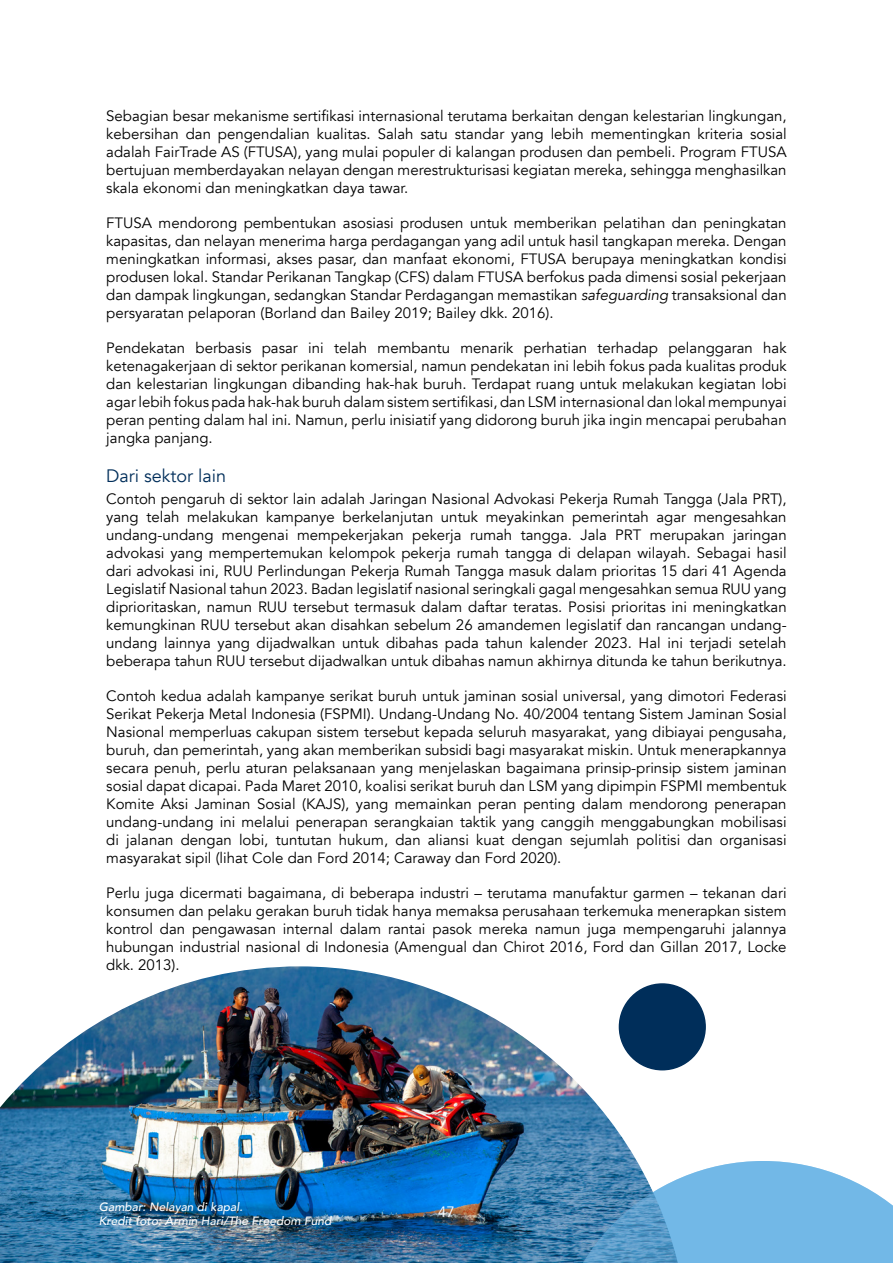
<style>
.page{position:relative;width:893px;height:1263px;background:#fff}
.page>*{position:absolute;margin:0;border:0;box-sizing:border-box;transform-origin:0 0}
.t1{font:18px "Avenir";color:#002e5a}
.t2{font:15px/18px "Avenir";color:#000;text-align:justify}
.t3{font:15px "Avenir";color:#fff}
.t4{font:italic 500 12px/14.4px "Avenir";color:#fff}
.s1{font-style:italic}
</style>
<div class="page">
<img style="left:0;top:966px;width:678px;height:297px">
<svg style="left:553px;top:1161px;width:340px;height:102px;background:#72afd9"></svg>
<div style="left:619px;top:984px;width:86px;height:86px;background:#002e5a;border-radius:50%"></div>
<div style="left:619px;top:983px;width:87px;height:87px;border:2px solid #002e5a;border-radius:50%"></div>
<p class="t2" style="left:106px;top:107px;width:682px">Sebagian besar mekanisme sertifikasi internasional terutama berkaitan dengan kelestarian lingkungan, kebersihan dan pengendalian kualitas. Salah satu standar yang lebih mementingkan kriteria sosial adalah FairTrade AS (FTUSA), yang mulai populer di kalangan produsen dan pembeli. Program FTUSA bertujuan memberdayakan nelayan dengan merestrukturisasi kegiatan mereka, sehingga menghasilkan skala ekonomi dan meningkatkan daya tawar.</p>
<p class="t2" style="left:106px;top:214px;width:682px">FTUSA mendorong pembentukan asosiasi produsen untuk memberikan pelatihan dan peningkatan kapasitas, dan nelayan menerima harga perdagangan yang adil untuk hasil tangkapan mereka. Dengan meningkatkan informasi, akses pasar, dan manfaat ekonomi, FTUSA berupaya meningkatkan kondisi produsen lokal. Standar Perikanan Tangkap (CFS) dalam FTUSA berfokus pada dimensi sosial pekerjaan dan dampak lingkungan, sedangkan Standar Perdagangan memastikan <span class="s1">safeguarding</span> transaksional dan persyaratan pelaporan (Borland dan Bailey 2019; Bailey dkk. 2016).</p>
<p class="t2" style="left:106px;top:339px;width:682px">Pendekatan berbasis pasar ini telah membantu menarik perhatian terhadap pelanggaran hak ketenagakerjaan di sektor perikanan komersial, namun pendekatan ini lebih fokus pada kualitas produk dan kelestarian lingkungan dibanding hak-hak buruh. Terdapat ruang untuk melakukan kegiatan lobi agar lebih fokus pada hak-hak buruh dalam sistem sertifikasi, dan LSM internasional dan lokal mempunyai peran penting dalam hal ini. Namun, perlu inisiatif yang didorong buruh jika ingin mencapai perubahan jangka panjang.</p>
<p class="t1" style="left:106px;top:465px;width:121px">Dari sektor lain</p>
<p class="t2" style="left:106px;top:490px;width:682px">Contoh pengaruh di sektor lain adalah Jaringan Nasional Advokasi Pekerja Rumah Tangga (Jala PRT), yang telah melakukan kampanye berkelanjutan untuk meyakinkan pemerintah agar mengesahkan undang-undang mengenai mempekerjakan pekerja rumah tangga. Jala PRT merupakan jaringan advokasi yang mempertemukan kelompok pekerja rumah tangga di delapan wilayah. Sebagai hasil dari advokasi ini, RUU Perlindungan Pekerja Rumah Tangga masuk dalam prioritas 15 dari 41 Agenda Legislatif Nasional tahun 2023. Badan legislatif nasional seringkali gagal mengesahkan semua RUU yang diprioritaskan, namun RUU tersebut termasuk dalam daftar teratas. Posisi prioritas ini meningkatkan kemungkinan RUU tersebut akan disahkan sebelum 26 amandemen legislatif dan rancangan undang&shy;undang lainnya yang dijadwalkan untuk dibahas pada tahun kalender 2023. Hal ini terjadi setelah beberapa tahun RUU tersebut dijadwalkan untuk dibahas namun akhirnya ditunda ke tahun berikutnya.</p>
<p class="t2" style="left:106px;top:687px;width:682px">Contoh kedua adalah kampanye serikat buruh untuk jaminan sosial universal, yang dimotori Federasi Serikat Pekerja Metal Indonesia (FSPMI). Undang-Undang No. 40/2004 tentang Sistem Jaminan Sosial Nasional memperluas cakupan sistem tersebut kepada seluruh masyarakat, yang dibiayai pengusaha, buruh, dan pemerintah, yang akan memberikan subsidi bagi masyarakat miskin. Untuk menerapkannya secara penuh, perlu aturan pelaksanaan yang menjelaskan bagaimana prinsip-prinsip sistem jaminan sosial dapat dicapai. Pada Maret 2010, koalisi serikat buruh dan LSM yang dipimpin FSPMI membentuk Komite Aksi Jaminan Sosial (KAJS), yang memainkan peran penting dalam mendorong penerapan undang-undang ini melalui penerapan serangkaian taktik yang canggih menggabungkan mobilisasi di jalanan dengan lobi, tuntutan hukum, dan aliansi kuat dengan sejumlah politisi dan organisasi masyarakat sipil (lihat Cole dan Ford 2014; Caraway dan Ford 2020).</p>
<p class="t2" style="left:106px;top:884px;width:682px">Perlu juga dicermati bagaimana, di beberapa industri – terutama manufaktur garmen – tekanan dari konsumen dan pelaku gerakan buruh tidak hanya memaksa perusahaan terkemuka menerapkan sistem kontrol dan pengawasan internal dalam rantai pasok mereka namun juga mempengaruhi jalannya hubungan industrial nasional di Indonesia (Amengual dan Chirot 2016, Ford dan Gillan 2017, Locke dkk. 2013).</p>
<p class="t4" style="left:99px;top:1200px;width:234px">Gambar: Nelayan di kapal.<br>Kredit foto: Armin Hari/The Freedom Fund</p>
<p class="t3" style="left:438px;top:1203px;width:18px">47</p>
</div>
